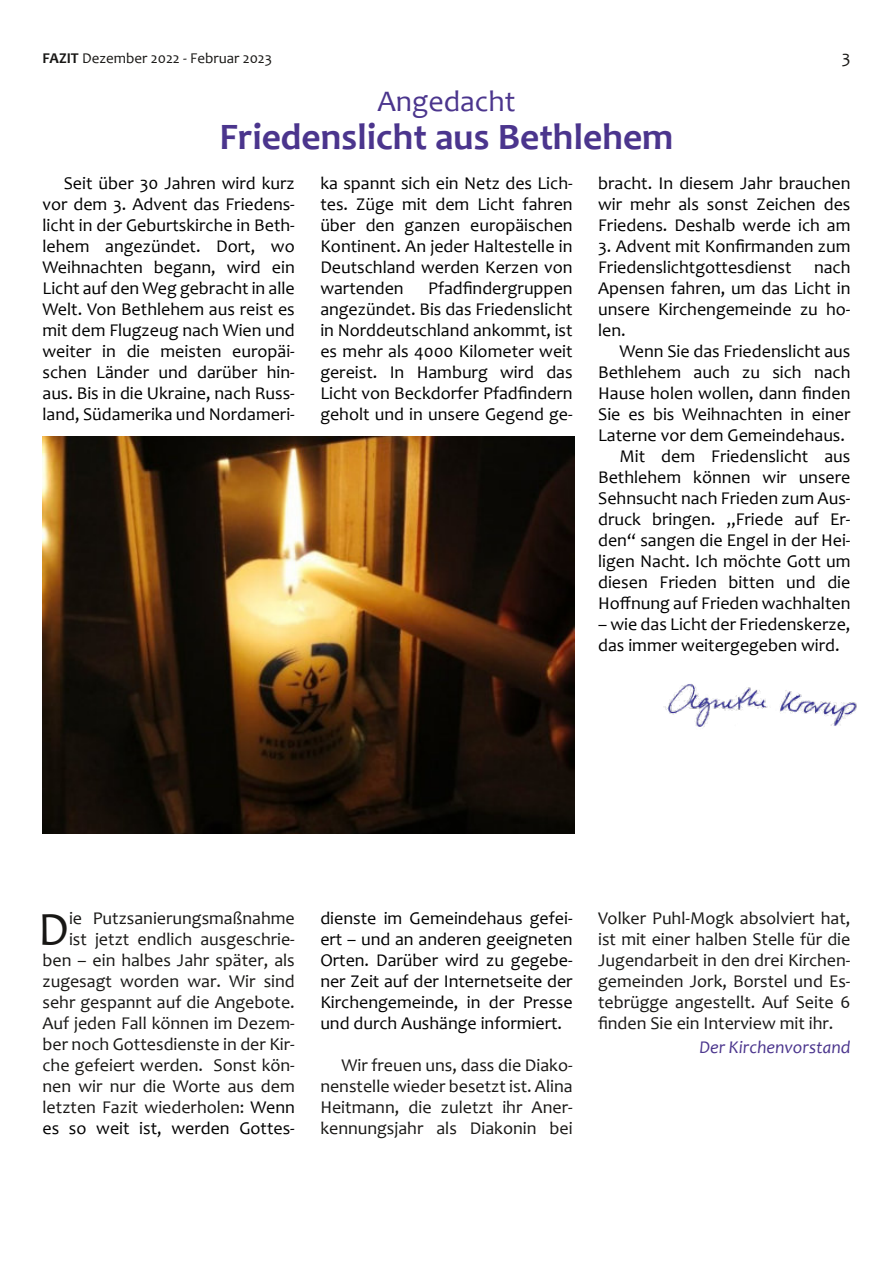
<style>
.page{position:relative;width:893px;height:1263px;background:#fff}
.page>*{position:absolute;margin:0;border:0;box-sizing:border-box;transform-origin:0 0}
.t1{font:48.15px "Candara";color:#181715}
.t2{font:700 37.5px "Candara";color:#4b358d}
.t3{font:30px "Candara";color:#4b358d}
.t4{font:18px/21px "Candara";color:#000;text-align:justify}
.t5{font:18px/21px "Candara";color:#181715;text-align:justify}
.t6{font:italic 18px "Candara";color:#4b358d}
.t7{font:15px "Candara";color:#181715}
.s1{font-weight:700}
.s2{color:#000}
</style>
<div class="page">
<img style="left:43px;top:437px;width:531px;height:396px">
<img style="left:663px;top:684px;width:194px;height:43px">
<p class="t7" style="left:43px;top:52px;width:231px"><span class="s1">FAZIT</span> Dezember 2022 - Februar 2023</p>
<p class="t5" style="left:842px;top:48px;width:10px">3</p>
<h3 class="t3" style="left:377px;top:90px;width:140px">Angedacht</h3>
<h2 class="t2" style="left:219px;top:122px;width:455px">Friedenslicht aus Bethlehem</h2>
<p class="t4" style="left:43px;top:174px;width:254px;text-indent:21px">Seit über 30 Jahren wird kurz vor dem 3. Advent das Friedens&shy;licht in der Geburtskirche in Beth&shy;lehem angezündet. Dort, wo Weihnachten begann, wird ein Licht auf den Weg gebracht in alle Welt. Von Bethlehem aus reist es mit dem Flugzeug nach Wien und weiter in die meisten europäi&shy;schen Länder und darüber hin&shy;aus. Bis in die Ukraine, nach Russ&shy;land, Südamerika und Nordameri-</p>
<p class="t4" style="left:320px;top:174px;width:254px">ka spannt sich ein Netz des Lich&shy;tes. Züge mit dem Licht fahren über den ganzen europäischen Kontinent. An jeder Haltestelle in Deutschland werden Kerzen von wartenden</p>
<p class="t4" style="left:320px;top:279px;width:254px;text-indent:108px">Pfadfindergruppen angezündet. Bis das Friedenslicht in Norddeutschland ankommt, ist es mehr als 4000 Kilometer weit gereist. In Hamburg wird das Licht von Beckdorfer Pfadfindern geholt und in unsere Gegend ge-</p>
<p class="t4" style="left:598px;top:174px;width:254px">bracht. In diesem Jahr brauchen wir mehr als sonst Zeichen des Friedens. Deshalb werde ich am</p>
<p class="t4" style="left:598px;top:237px;width:254px">3. Advent mit Konfirmanden zum Friedenslichtgottesdienst nach Apensen fahren, um das Licht in unsere Kirchengemeinde zu ho&shy;len.</p>
<p class="t4" style="left:619px;top:342px;width:233px">Wenn Sie das Friedenslicht aus</p>
<p class="t4" style="left:598px;top:363px;width:254px">Bethlehem auch zu sich nach</p>
<p class="t4" style="left:598px;top:384px;width:254px">Hause holen wollen, dann finden</p>
<p class="t4" style="left:598px;top:405px;width:254px">Sie es bis Weihnachten in einer</p>
<p class="t4" style="left:598px;top:426px;width:248px">Laterne vor dem Gemeindehaus.</p>
<p class="t4" style="left:619px;top:447px;width:233px">Mit dem Friedenslicht aus</p>
<p class="t4" style="left:598px;top:468px;width:254px">Bethlehem können wir unsere</p>
<p class="t4" style="left:598px;top:489px;width:254px">Sehnsucht nach Frieden zum Aus-</p>
<p class="t4" style="left:598px;top:510px;width:254px">druck bringen. „Friede auf Er-</p>
<p class="t4" style="left:598px;top:531px;width:254px">den“ sangen die Engel in der Hei-</p>
<p class="t4" style="left:598px;top:552px;width:254px">ligen Nacht. Ich möchte Gott um</p>
<p class="t4" style="left:598px;top:573px;width:254px">diesen Frieden bitten und die</p>
<p class="t4" style="left:598px;top:594px;width:254px">Hoffnung auf Frieden wachhalten</p>
<p class="t4" style="left:598px;top:615px;width:254px">– wie das Licht der Friedenskerze, das immer weitergegeben wird.</p>
<p class="t5" style="left:43px;top:909px;width:254px;text-align:right">ie Putzsanierungsmaßnahme<br>ist jetzt endlich ausgeschrie&shy;ben – ein halbes Jahr später, als zugesagt worden war. Wir sind sehr gespannt auf die Angebote.<br>Auf jeden Fall können im Dezem&shy;ber noch Gottesdienste in der Kir&shy;che gefeiert werden. Sonst kön&shy;nen wir nur die Worte aus dem letzten Fazit wiederholen: <span class="s2">Wenn es so weit ist, werden Gottes-</span></p>
<p class="t4" style="left:320px;top:909px;width:254px">dienste im Gemeindehaus gefei&shy;ert – und an anderen geeigneten Orten. Darüber wird zu gegebe&shy;ner Zeit auf der Internetseite der Kirchengemeinde, in der Presse und durch Aushänge informiert.</p>
<h1 class="t1" style="left:38px;top:910px;width:32px">D</h1>
<p class="t5" style="left:320px;top:1056px;width:254px;text-indent:21px">Wir freuen uns, dass die Diako&shy;nenstelle wieder besetzt ist. Alina Heitmann, die zuletzt ihr Aner&shy;kennungsjahr als Diakonin bei</p>
<p class="t5" style="left:598px;top:909px;width:254px">Volker Puhl-Mogk absolviert hat, ist mit einer halben Stelle für die Jugendarbeit in den drei Kirchen&shy;gemeinden Jork, Borstel und Es&shy;tebrügge angestellt. Auf Seite 6 finden Sie ein Interview mit ihr.</p>
<p class="t6" style="left:699px;top:1040px;width:152px">Der Kirchenvorstand</p>
</div>
